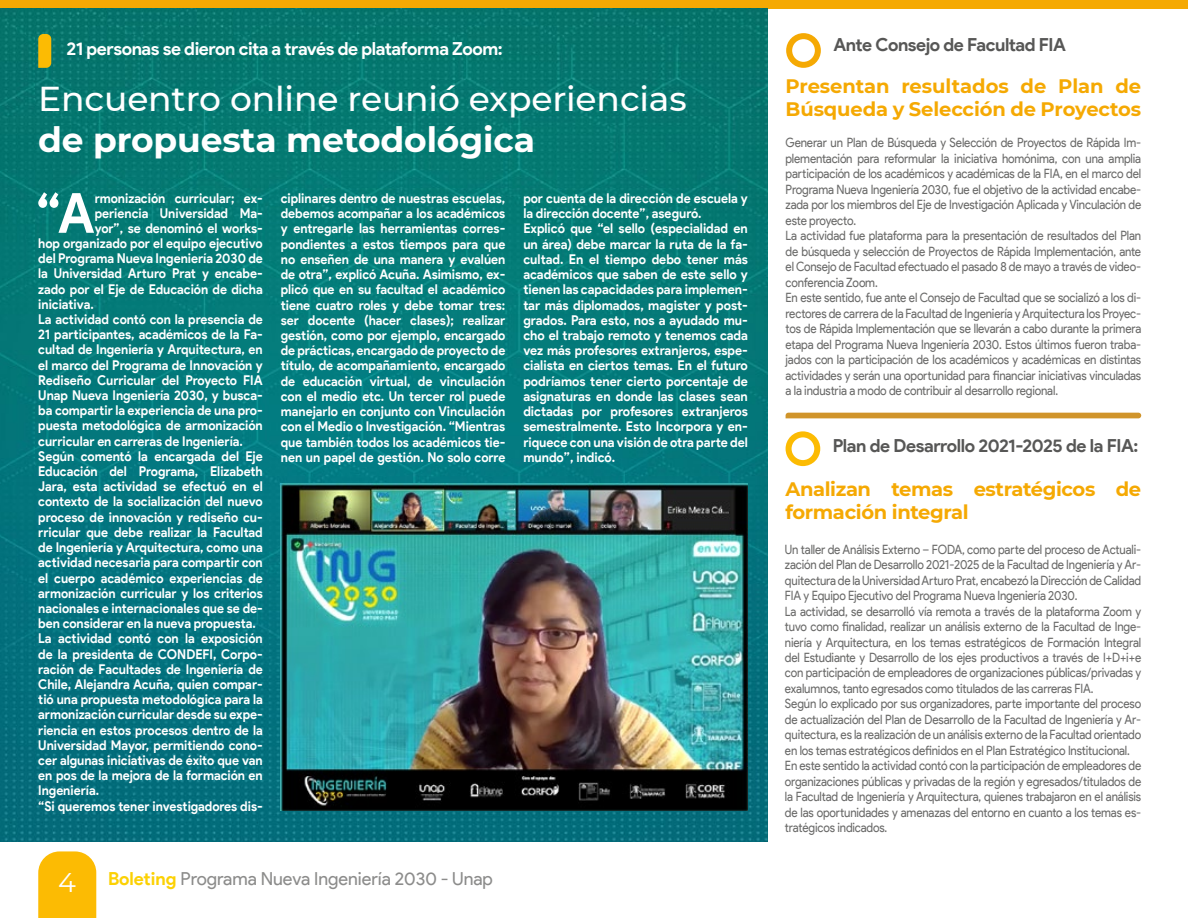
<style>
.page{position:relative;width:1188px;height:918px;background:#fff}
.page>*{position:absolute;margin:0;border:0;box-sizing:border-box;transform-origin:0 0}
.t1{font:700 55.35px "Product Sans";color:#fff;scale:.93 1}
.t2{font:500 34.5px "Montserrat";letter-spacing:-.005em;color:#fff}
.t3{font:700 34.5px "Montserrat";letter-spacing:-.005em;color:#fff}
.t4{font:700 19.5px/23.4px "Montserrat";letter-spacing:-.015em;color:#f5a903}
.t5{font:700 18px "Product Sans";letter-spacing:-.02em;color:#575756}
.t6{font:700 18px "Product Sans";letter-spacing:-.025em;color:#fff}
.t7{font:18px "Product Sans";color:#8c8c8b}
.t8{font:700 13.5px/15.3px "Product Sans";letter-spacing:-.005em;color:#fff;text-align:justify;scale:.93 1}
.t9{font:12.9px/15.5px "Product Sans";letter-spacing:-.015em;color:#6b6b6a;scale:.9 1}
.s1{font-family:"Montserrat";font-size:27px;color:#fff}
.s2{font-weight:700;color:#fcd103}
</style>
<div class="page">
<div style="left:0;top:0;width:1188px;height:9px;background:#f5a903"></div>
<svg style="left:38px;top:851px;width:58px;height:67px;background:#fcbf12"></svg>
<img style="left:0;top:9px;width:768px;height:832px">
<div style="left:786px;top:413px;width:355px;height:5px;background:#d0942a"></div>
<div style="left:786px;top:33px;width:35px;height:35px;border:6px solid #f5a903;border-radius:50%"></div>
<div style="left:786px;top:431px;width:34px;height:35px;border:6px solid #fcbb03;border-radius:50%"></div>
<svg style="left:38px;top:34px;width:13px;height:34px"></svg>
<img style="left:281px;top:483px;width:467px;height:328px">
<h3 class="t6" style="left:67px;top:38px;width:438px">21 personas se dieron cita a través de plataforma Zoom:</h3>
<h2 class="t2" style="left:38px;top:75px;width:650px">Encuentro online reunió experiencias</h2>
<h2 class="t3" style="left:38px;top:115px;width:498px">de propuesta metodológica</h2>
<h1 class="t1" style="left:36px;top:179px;width:65px">“A</h1>
<p class="t8" style="left:95px;top:191px;width:182px">rmonización curricular; ex-</p>
<p class="t8" style="left:281px;top:191px;width:243px">ciplinares dentro de nuestras escuelas, debemos acompañar a los académicos y entregarle las herramientas corres&shy;pondientes a estos tiempos para que no enseñen de una manera y evalúen de otra”, explicó Acuña. Asimismo, ex&shy;plicó que en su facultad el académico tiene cuatro roles y debe tomar tres: ser docente (hacer clases); realizar gestión, como por ejemplo, encargado de prácticas, encargado de proyecto de título, de acompañamiento, encargado de educación virtual, de vinculación con el medio etc. Un tercer rol puede manejarlo en conjunto con Vinculación con el Medio o Investigación. “Mientras que también todos los académicos tie&shy;nen un papel de gestión. No solo corre</p>
<p class="t8" style="left:523px;top:191px;width:243px;text-align:left">por cuenta de la dirección de escuela y la dirección docente”, aseguró.<br>Explicó que “el sello (especialidad en un área) debe marcar la ruta de la fa&shy;cultad. En el tiempo debo tener más académicos que saben de este sello y tienen las capacidades para implemen&shy;tar más diplomados, magister y post&shy;grados. Para esto, nos a ayudado mu&shy;cho el trabajo remoto y tenemos cada vez más profesores extranjeros, espe&shy;cialista en ciertos temas. En el futuro podríamos tener cierto porcentaje de asignaturas en donde las clases sean dictadas por profesores extranjeros semestralmente. Esto Incorpora y en&shy;riquece con una visión de otra parte del mundo”, indicó.</p>
<p class="t8" style="left:95px;top:206px;width:182px">periencia Universidad Ma-</p>
<p class="t8" style="left:95px;top:221px;width:182px">yor”, se denominó el works-</p>
<p class="t8" style="left:38px;top:236px;width:243px">hop organizado por el equipo ejecutivo</p>
<p class="t8" style="left:38px;top:251px;width:243px">del Programa Nueva Ingeniería 2030 de</p>
<p class="t8" style="left:38px;top:266px;width:243px">la Universidad Arturo Prat y encabe-</p>
<p class="t8" style="left:38px;top:281px;width:243px">zado por el Eje de Educación de dicha</p>
<p class="t8" style="left:38px;top:297px;width:61px">iniciativa.</p>
<p class="t8" style="left:38px;top:312px;width:243px">La actividad contó con la presencia de</p>
<p class="t8" style="left:38px;top:327px;width:243px">21 participantes, académicos de la Fa-</p>
<p class="t8" style="left:38px;top:342px;width:243px">cultad de Ingeniería y Arquitectura, en</p>
<p class="t8" style="left:38px;top:357px;width:243px">el marco del Programa de Innovación y</p>
<p class="t8" style="left:38px;top:373px;width:243px">Rediseño Curricular del Proyecto FIA</p>
<p class="t8" style="left:38px;top:388px;width:243px">Unap Nueva Ingeniería 2030, y busca-</p>
<p class="t8" style="left:38px;top:403px;width:243px">ba compartir la experiencia de una pro-</p>
<p class="t8" style="left:38px;top:418px;width:243px">puesta metodológica de armonización</p>
<p class="t8" style="left:38px;top:433px;width:222px">curricular en carreras de Ingeniería.</p>
<p class="t8" style="left:38px;top:449px;width:243px">Según comentó la encargada del Eje</p>
<p class="t8" style="left:38px;top:464px;width:243px">Educación del Programa, Elizabeth</p>
<p class="t8" style="left:38px;top:479px;width:243px">Jara, esta actividad se efectuó en el</p>
<p class="t8" style="left:38px;top:494px;width:243px">contexto de la socialización del nuevo</p>
<p class="t8" style="left:38px;top:509px;width:243px">proceso de innovación y rediseño cu-</p>
<p class="t8" style="left:38px;top:525px;width:243px">rricular que debe realizar la Facultad</p>
<p class="t8" style="left:38px;top:540px;width:243px">de Ingeniería y Arquitectura, como una</p>
<p class="t8" style="left:38px;top:555px;width:243px">actividad necesaria para compartir con</p>
<p class="t8" style="left:38px;top:570px;width:243px">el cuerpo académico experiencias de</p>
<p class="t8" style="left:38px;top:586px;width:243px">armonización curricular y los criterios</p>
<p class="t8" style="left:38px;top:601px;width:243px">nacionales e internacionales que se de-</p>
<p class="t8" style="left:38px;top:616px;width:235px">ben considerar en la nueva propuesta.</p>
<p class="t8" style="left:38px;top:631px;width:243px">La actividad contó con la exposición</p>
<p class="t8" style="left:38px;top:646px;width:243px">de la presidenta de CONDEFI, Corpo-</p>
<p class="t8" style="left:38px;top:662px;width:243px">ración de Facultades de Ingeniería de</p>
<p class="t8" style="left:38px;top:677px;width:243px">Chile, Alejandra Acuña, quien compar-</p>
<p class="t8" style="left:38px;top:692px;width:243px">tió una propuesta metodológica para la</p>
<p class="t8" style="left:38px;top:707px;width:243px">armonización curricular desde su expe-</p>
<p class="t8" style="left:38px;top:722px;width:243px">riencia en estos procesos dentro de la</p>
<p class="t8" style="left:38px;top:738px;width:243px">Universidad Mayor, permitiendo cono-</p>
<p class="t8" style="left:38px;top:753px;width:243px">cer algunas iniciativas de éxito que van</p>
<p class="t8" style="left:38px;top:768px;width:243px">en pos de la mejora de la formación en</p>
<p class="t8" style="left:38px;top:783px;width:67px">Ingeniería.</p>
<p class="t8" style="left:38px;top:798px;width:243px">“Si queremos tener investigadores dis-</p>
<h3 class="t7" style="left:58px;top:869px;width:436px"><span class="s1">4</span> <span class="s2">Boleting</span> Programa Nueva Ingeniería 2030 - Unap</h3>
<h3 class="t5" style="left:833px;top:34px;width:234px">Ante Consejo de Facultad FIA</h3>
<h3 class="t4" style="left:786px;top:73px;width:357px">Presentan resultados de Plan de<br>Búsqueda y Selección de Proyectos</h3>
<p class="t9" style="left:786px;top:135px;width:397px">Generar un Plan de Búsqueda y Selección de Proyectos de Rápida Im&shy;plementación para reformular la iniciativa homónima, con una amplia participación de los académicos y académicas de la FIA, en el marco del Programa Nueva Ingeniería 2030, fue el objetivo de la actividad encabe&shy;zada por los miembros del Eje de Investigación Aplicada y Vinculación de este proyecto.<br>La actividad fue plataforma para la presentación de resultados del Plan de búsqueda y selección de Proyectos de Rápida Implementación, ante el Consejo de Facultad efectuado el pasado 8 de mayo a través de video&shy;conferencia Zoom.<br>En este sentido, fue ante el Consejo de Facultad que se socializó a los di&shy;rectores de carrera de la Facultad de Ingeniería y Arquitectura los Proyec&shy;tos de Rápida Implementación que se llevarán a cabo durante la primera etapa del Programa Nueva Ingeniería 2030. Estos últimos fueron traba&shy;jados con la participación de los académicos y académicas en distintas actividades y serán una oportunidad para financiar iniciativas vinculadas a la industria a modo de contribuir al desarrollo regional.</p>
<h3 class="t5" style="left:833px;top:434px;width:307px">Plan de Desarrollo 2021-2025 de la FIA:</h3>
<h3 class="t4" style="left:786px;top:476px;width:357px">Analizan temas estratégicos de formación integral</h3>
<p class="t9" style="left:785px;top:542px;width:397px">Un taller de Análisis Externo – FODA, como parte del proceso de Actuali&shy;zación del Plan de Desarrollo 2021-2025 de la Facultad de Ingeniería y Ar&shy;quitectura de la Universidad Arturo Prat, encabezó la Dirección de Calidad FIA y Equipo Ejecutivo del Programa Nueva Ingeniería 2030.<br>La actividad, se desarrolló vía remota a través de la plataforma Zoom y tuvo como finalidad, realizar un análisis externo de la Facultad de Inge&shy;niería y Arquitectura, en los temas estratégicos de Formación Integral del Estudiante y Desarrollo de los ejes productivos a través de I+D+i+e con participación de empleadores de organizaciones públicas/privadas y exalumnos, tanto egresados como titulados de las carreras FIA.<br>Según lo explicado por sus organizadores, parte importante del proceso de actualización del Plan de Desarrollo de la Facultad de Ingeniería y Ar&shy;quitectura, es la realización de un análisis externo de la Facultad orientado en los temas estratégicos definidos en el Plan Estratégico Institucional.<br>En este sentido la actividad contó con la participación de empleadores de organizaciones públicas y privadas de la región y egresados/titulados de la Facultad de Ingeniería y Arquitectura, quienes trabajaron en el análisis de las oportunidades y amenazas del entorno en cuanto a los temas es&shy;tratégicos indicados.</p>
</div>
